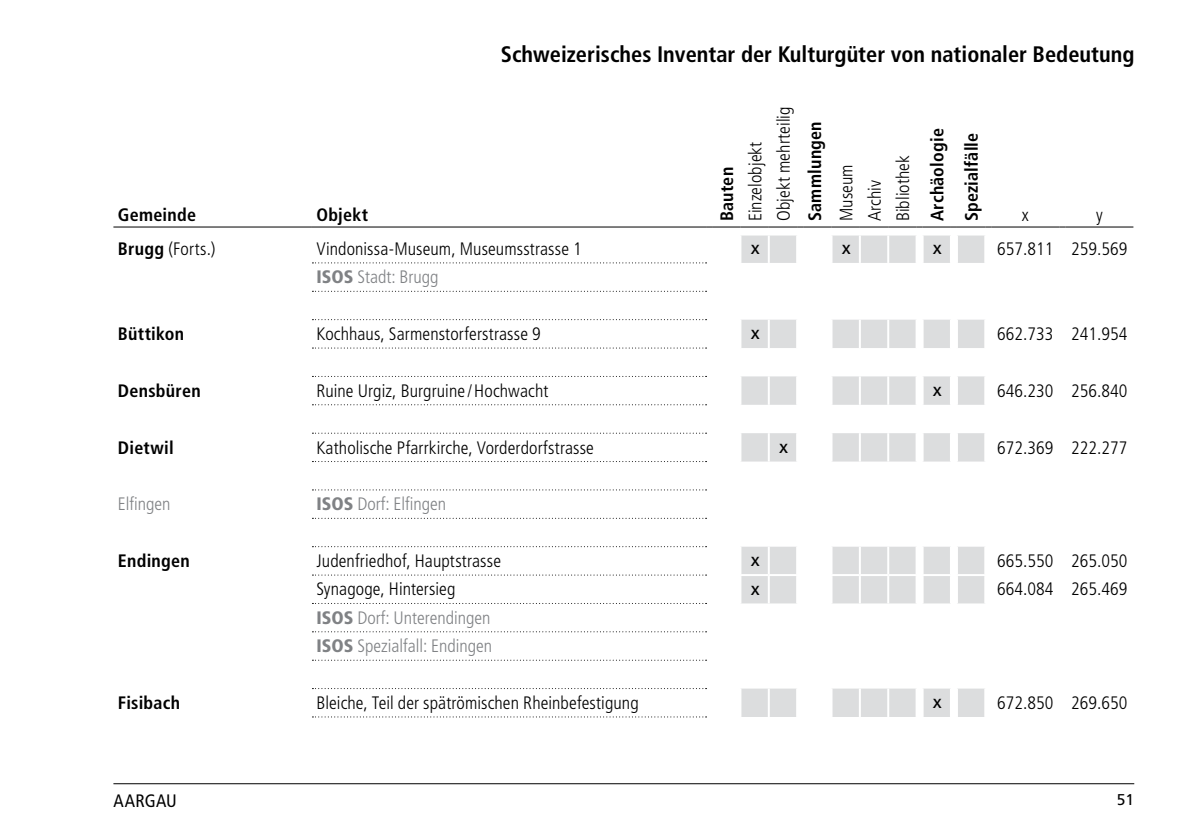
<style>
.page{position:relative;width:1191px;height:840px;background:#fff}
.page>*{position:absolute;margin:0;border:0;box-sizing:border-box;transform-origin:0 0}
.t1{font:700 condensed 22.4px "Frutiger LT Std";color:#000}
.t2{font:300 condensed 18px/28.4px "Frutiger LT Std";letter-spacing:.005em;color:#000}
.t3{font:700 condensed 18px/34.4px "Frutiger LT Std";letter-spacing:.015em;color:#000}
.t4{font:300 condensed 18px/28.4px "Frutiger LT Std";color:#808285}
.t5{font:18px "Frutiger LT Std";color:#000}
.t6{font:condensed 18px "Frutiger LT Std";letter-spacing:.015em;color:#000}
.t7{font:15.6px "Frutiger LT Std";color:#000}
.s1{font-weight:700}
.s2{font-weight:900}
</style>
<div class="page">
<hr style="left:113px;top:782px;width:1021px;height:1px;background:#000">
<hr style="left:113px;top:226px;width:199px;height:1px;background:#000">
<hr style="left:312px;top:226px;width:394px;height:1px;background:#000">
<svg style="left:706px;top:226px;width:285px;height:1px"></svg>
<hr style="left:991px;top:226px;width:68px;height:1px;background:#000">
<hr style="left:1065px;top:226px;width:68px;height:1px;background:#000">
<svg style="left:741px;top:235px;width:244px;height:481px"></svg>
<hr style="left:768px;top:235px;width:2px;height:28px;background:#fff">
<hr style="left:859px;top:235px;width:2px;height:28px;background:#fff">
<hr style="left:887px;top:235px;width:2px;height:28px;background:#fff">
<hr style="left:768px;top:319px;width:2px;height:29px;background:#fff">
<hr style="left:859px;top:319px;width:2px;height:29px;background:#fff">
<hr style="left:887px;top:319px;width:2px;height:29px;background:#fff">
<hr style="left:768px;top:376px;width:2px;height:28px;background:#fff">
<hr style="left:859px;top:376px;width:2px;height:28px;background:#fff">
<hr style="left:887px;top:376px;width:2px;height:28px;background:#fff">
<hr style="left:768px;top:433px;width:2px;height:28px;background:#fff">
<hr style="left:859px;top:433px;width:2px;height:28px;background:#fff">
<hr style="left:887px;top:433px;width:2px;height:28px;background:#fff">
<hr style="left:768px;top:546px;width:2px;height:27px;background:#fff">
<hr style="left:859px;top:546px;width:2px;height:27px;background:#fff">
<hr style="left:887px;top:546px;width:2px;height:27px;background:#fff">
<hr style="left:768px;top:575px;width:2px;height:28px;background:#fff">
<hr style="left:859px;top:575px;width:2px;height:28px;background:#fff">
<hr style="left:887px;top:575px;width:2px;height:28px;background:#fff">
<hr style="left:768px;top:688px;width:2px;height:28px;background:#fff">
<hr style="left:859px;top:688px;width:2px;height:28px;background:#fff">
<hr style="left:887px;top:688px;width:2px;height:28px;background:#fff">
<hr style="left:796px;top:235px;width:2px;height:28px;background:#fff">
<hr style="left:796px;top:319px;width:2px;height:29px;background:#fff">
<hr style="left:796px;top:376px;width:2px;height:28px;background:#fff">
<hr style="left:796px;top:433px;width:2px;height:28px;background:#fff">
<hr style="left:796px;top:546px;width:2px;height:27px;background:#fff">
<hr style="left:739px;top:573px;width:30px;height:2px;background:#fff">
<hr style="left:769px;top:573px;width:29px;height:2px;background:#fff">
<hr style="left:796px;top:575px;width:2px;height:28px;background:#fff">
<hr style="left:796px;top:688px;width:2px;height:28px;background:#fff">
<hr style="left:830px;top:235px;width:2px;height:28px;background:#fff">
<hr style="left:915px;top:235px;width:2px;height:28px;background:#fff">
<hr style="left:830px;top:319px;width:2px;height:29px;background:#fff">
<hr style="left:915px;top:319px;width:2px;height:29px;background:#fff">
<hr style="left:830px;top:376px;width:2px;height:28px;background:#fff">
<hr style="left:915px;top:376px;width:2px;height:28px;background:#fff">
<hr style="left:830px;top:433px;width:2px;height:28px;background:#fff">
<hr style="left:915px;top:433px;width:2px;height:28px;background:#fff">
<hr style="left:830px;top:546px;width:2px;height:27px;background:#fff">
<hr style="left:915px;top:546px;width:2px;height:27px;background:#fff">
<hr style="left:830px;top:573px;width:30px;height:2px;background:#fff">
<hr style="left:830px;top:575px;width:2px;height:28px;background:#fff">
<hr style="left:860px;top:573px;width:28px;height:2px;background:#fff">
<hr style="left:888px;top:573px;width:29px;height:2px;background:#fff">
<hr style="left:915px;top:575px;width:2px;height:28px;background:#fff">
<hr style="left:830px;top:688px;width:2px;height:28px;background:#fff">
<hr style="left:915px;top:688px;width:2px;height:28px;background:#fff">
<hr style="left:921px;top:235px;width:2px;height:28px;background:#fff">
<hr style="left:950px;top:235px;width:2px;height:28px;background:#fff">
<hr style="left:921px;top:319px;width:2px;height:29px;background:#fff">
<hr style="left:950px;top:319px;width:2px;height:29px;background:#fff">
<hr style="left:921px;top:376px;width:2px;height:28px;background:#fff">
<hr style="left:950px;top:376px;width:2px;height:28px;background:#fff">
<hr style="left:921px;top:433px;width:2px;height:28px;background:#fff">
<hr style="left:950px;top:433px;width:2px;height:28px;background:#fff">
<hr style="left:921px;top:546px;width:2px;height:27px;background:#fff">
<hr style="left:950px;top:546px;width:2px;height:27px;background:#fff">
<hr style="left:921px;top:573px;width:31px;height:2px;background:#fff">
<hr style="left:921px;top:575px;width:2px;height:28px;background:#fff">
<hr style="left:950px;top:575px;width:2px;height:28px;background:#fff">
<hr style="left:921px;top:688px;width:2px;height:28px;background:#fff">
<hr style="left:950px;top:688px;width:2px;height:28px;background:#fff">
<hr style="left:956px;top:235px;width:2px;height:28px;background:#fff">
<hr style="left:984px;top:235px;width:2px;height:28px;background:#fff">
<hr style="left:956px;top:319px;width:2px;height:29px;background:#fff">
<hr style="left:984px;top:319px;width:2px;height:29px;background:#fff">
<hr style="left:956px;top:376px;width:2px;height:28px;background:#fff">
<hr style="left:984px;top:376px;width:2px;height:28px;background:#fff">
<hr style="left:956px;top:433px;width:2px;height:28px;background:#fff">
<hr style="left:984px;top:433px;width:2px;height:28px;background:#fff">
<hr style="left:956px;top:546px;width:2px;height:27px;background:#fff">
<hr style="left:984px;top:546px;width:2px;height:27px;background:#fff">
<hr style="left:956px;top:573px;width:30px;height:2px;background:#fff">
<hr style="left:956px;top:575px;width:2px;height:28px;background:#fff">
<hr style="left:984px;top:575px;width:2px;height:28px;background:#fff">
<hr style="left:956px;top:688px;width:2px;height:28px;background:#fff">
<hr style="left:984px;top:688px;width:2px;height:28px;background:#fff">
<svg style="left:312px;top:517px;width:394px;height:1px"></svg>
<svg style="left:312px;top:574px;width:394px;height:1px"></svg>
<svg style="left:312px;top:659px;width:394px;height:1px"></svg>
<svg style="left:312px;top:716px;width:394px;height:1px"></svg>
<svg style="left:312px;top:262px;width:394px;height:1px"></svg>
<svg style="left:312px;top:290px;width:394px;height:1px"></svg>
<svg style="left:312px;top:319px;width:394px;height:1px"></svg>
<svg style="left:312px;top:347px;width:394px;height:1px"></svg>
<svg style="left:312px;top:376px;width:394px;height:1px"></svg>
<svg style="left:312px;top:404px;width:394px;height:1px"></svg>
<svg style="left:312px;top:432px;width:394px;height:1px"></svg>
<svg style="left:312px;top:546px;width:394px;height:1px"></svg>
<svg style="left:312px;top:631px;width:394px;height:1px"></svg>
<svg style="left:312px;top:461px;width:394px;height:1px"></svg>
<svg style="left:312px;top:489px;width:394px;height:1px"></svg>
<p class="t3" style="left:118px;top:198px;width:80px">Gemeinde</p>
<p class="t3" style="left:316px;top:198px;width:53px">Objekt</p>
<p class="t1" style="left:501px;top:41px;width:635px">Schweizerisches Inventar der Kulturgüter von nationaler Bedeutung</p>
<p class="t3" style="left:709px;top:221px;width:56px;rotate:-90deg">Bauten</p>
<p class="t2" style="left:741px;top:221px;width:116px;rotate:-90deg">Einzelobjekt<br>Objekt mehrteilig</p>
<p class="t3" style="left:798px;top:221px;width:101px;rotate:-90deg">Sammlungen</p>
<p class="t2" style="left:832px;top:221px;width:68px;rotate:-90deg">Museum<br>Archiv<br>Bibliothek</p>
<p class="t3" style="left:920px;top:221px;width:95px;rotate:-90deg">Archäologie<br>Spezialfälle</p>
<p class="t2" style="left:1021px;top:201px;width:9px">x</p>
<p class="t2" style="left:1096px;top:201px;width:8px">y</p>
<p class="t2" style="left:118px;top:234px;width:99px"><span class="s1">Brugg</span> (Forts.)</p>
<p class="t2" style="left:316px;top:234px;width:267px">Vindonissa-Museum, Museumsstrasse 1</p>
<p class="t5" style="left:750px;top:237px;width:10px">x</p>
<p class="t5" style="left:841px;top:237px;width:10px">x</p>
<p class="t5" style="left:932px;top:237px;width:10px">x</p>
<p class="t2" style="left:997px;top:234px;width:132px">657.811 259.569</p>
<p class="t4" style="left:316px;top:263px;width:123px"><span class="s2">ISOS</span> Stadt: Brugg</p>
<p class="t3" style="left:118px;top:316px;width:68px">Büttikon</p>
<p class="t2" style="left:316px;top:319px;width:226px">Kochhaus, Sarmenstorferstrasse 9</p>
<p class="t5" style="left:750px;top:322px;width:10px">x</p>
<p class="t2" style="left:997px;top:319px;width:132px">662.733 241.954</p>
<p class="t3" style="left:118px;top:373px;width:84px">Densbüren</p>
<p class="t2" style="left:316px;top:376px;width:233px">Ruine Urgiz, Burgruine /Hochwacht</p>
<p class="t5" style="left:932px;top:379px;width:10px">x</p>
<p class="t2" style="left:997px;top:376px;width:132px">646.230 256.840</p>
<p class="t3" style="left:118px;top:430px;width:57px">Dietwil</p>
<p class="t2" style="left:316px;top:433px;width:279px">Katholische Pfarrkirche, Vorderdorfstrasse</p>
<p class="t5" style="left:779px;top:435px;width:10px">x</p>
<p class="t2" style="left:997px;top:433px;width:132px">672.369 222.277</p>
<p class="t4" style="left:118px;top:490px;width:54px">Elfingen</p>
<p class="t4" style="left:316px;top:490px;width:131px"><span class="s2">ISOS</span> Dorf: Elfingen</p>
<p class="t3" style="left:118px;top:543px;width:73px">Endingen</p>
<p class="t2" style="left:316px;top:546px;width:186px">Judenfriedhof, Hauptstrasse</p>
<p class="t5" style="left:750px;top:549px;width:10px">x</p>
<p class="t2" style="left:997px;top:546px;width:132px">665.550 265.050</p>
<p class="t2" style="left:316px;top:575px;width:141px">Synagoge, Hintersieg</p>
<p class="t5" style="left:750px;top:577px;width:10px">x</p>
<p class="t2" style="left:997px;top:575px;width:132px">664.084 265.469</p>
<p class="t4" style="left:316px;top:603px;width:177px"><span class="s2">ISOS</span> Dorf: Unterendingen<br><span class="s2">ISOS</span> Spezialfall: Endingen</p>
<p class="t3" style="left:118px;top:685px;width:64px">Fisibach</p>
<p class="t2" style="left:316px;top:688px;width:324px">Bleiche, Teil der spätrömischen Rheinbefestigung</p>
<p class="t5" style="left:932px;top:691px;width:10px">x</p>
<p class="t2" style="left:997px;top:688px;width:132px">672.850 269.650</p>
<p class="t6" style="left:113px;top:789px;width:65px">AARGAU</p>
<p class="t7" style="left:1117px;top:790px;width:19px">51</p>
</div>
